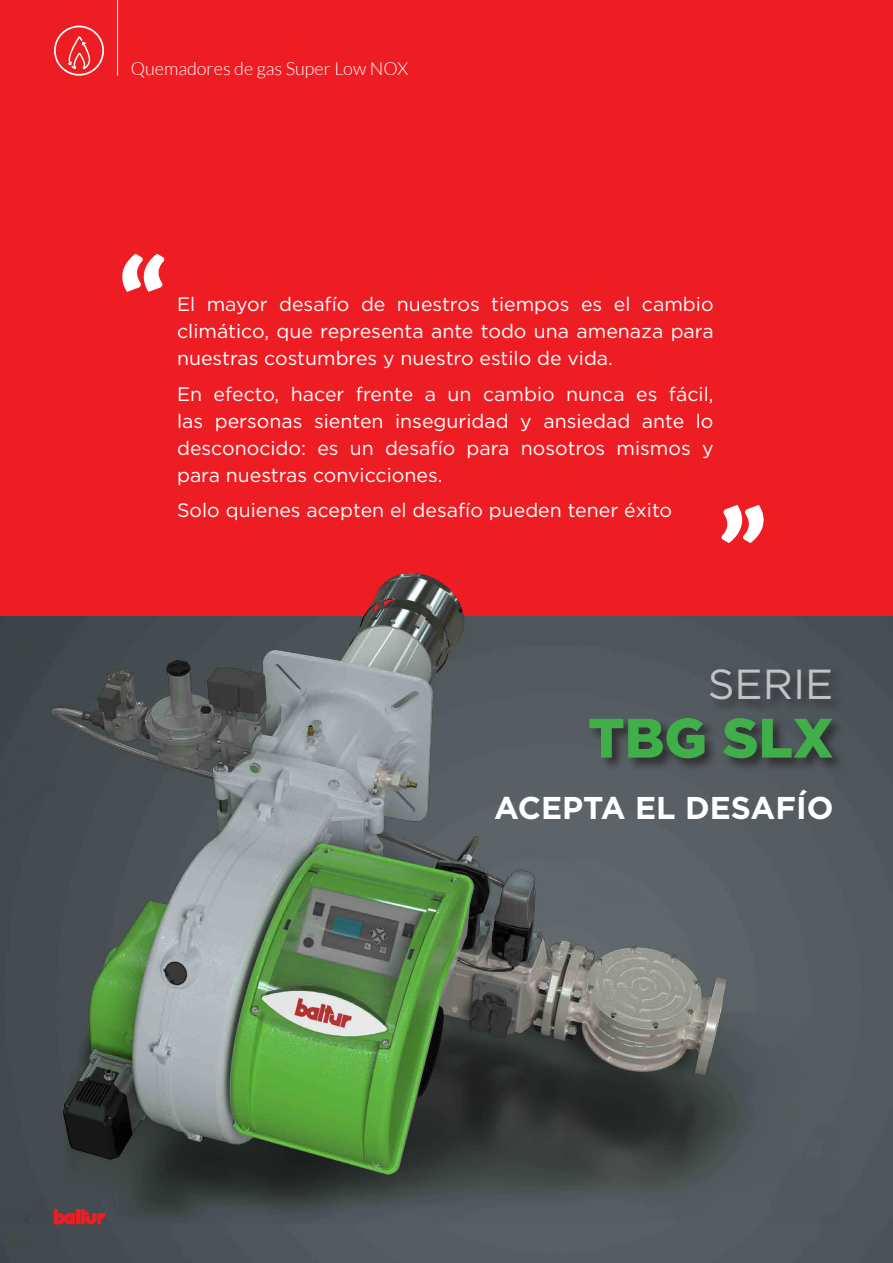
<style>
.page{position:relative;width:893px;height:1263px;background:#fff}
.page>*{position:absolute;margin:0;border:0;box-sizing:border-box;transform-origin:0 0}
.t1{font:900 120px "Lato";color:#fff}
.t2{font:900 55.5px "Gotham HTF";color:#40ae49}
.t3{font:42px "Gotham HTF";color:#c2c3c6}
.t4{font:700 31.5px "Gotham HTF";color:#fff}
.t5{font:19.5px/27px "Gotham HTF";color:#fff;text-align:justify}
.t6{font:300 18px "Lato";color:#fff}
</style>
<div class="page">
<div style="left:0;top:0;width:893px;height:616px;background:#ee1d23"></div>
<img style="left:0;top:573px;width:893px;height:690px">
<div style="left:587px;top:667px;width:259px;height:105px;background:#231f20;opacity:.75"></div>
<hr style="left:117px;top:0;width:1px;height:76px;background:#fff">
<svg style="left:54px;top:26px;width:50px;height:50px"></svg>
<svg style="left:54px;top:1209px;width:21px;height:15px"></svg>
<hr style="left:76px;top:1209px;width:4px;height:15px;background:#ee1d23">
<svg style="left:81px;top:1209px;width:24px;height:15px"></svg>
<p class="t6" style="left:131px;top:59px;width:279px">Quemadores de gas Super Low NOX</p>
<p class="t1" style="left:117px;top:235px;width:51px">“</p>
<p class="t5" style="left:177px;top:290px;width:538px">El mayor desafío de nuestros tiempos es el cambio climático, que representa ante todo una amenaza para nuestras costumbres y nuestro estilo de vida.</p>
<p class="t5" style="left:177px;top:380px;width:538px">En efecto, hacer frente a un cambio nunca es fácil, las personas sienten inseguridad y ansiedad ante lo desconocido: es un desafío para nosotros mismos y para nuestras convicciones.</p>
<p class="t5" style="left:177px;top:496px;width:497px">Solo quienes acepten el desafío pueden tener éxito</p>
<p class="t1" style="left:769px;top:562px;width:51px;rotate:-180deg">“</p>
<p class="t3" style="left:708px;top:661px;width:127px">SERIE</p>
<p class="t2" style="left:588px;top:706px;width:247px">TBG SLX</p>
<p class="t4" style="left:494px;top:789px;width:341px">ACEPTA EL DESAFÍO</p>
</div>
